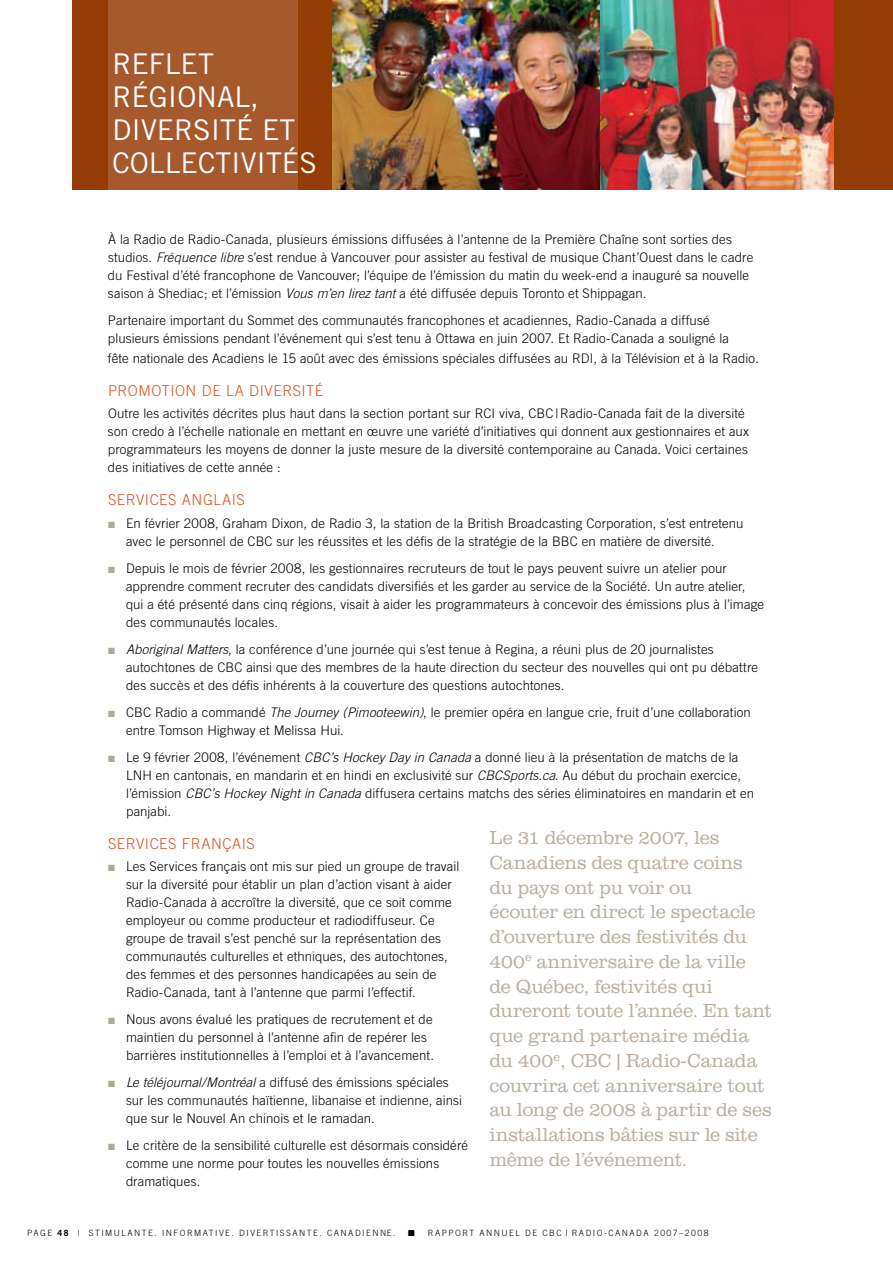
<style>
.page{position:relative;width:893px;height:1263px;background:#fff}
.page>*{position:absolute;margin:0;border:0;box-sizing:border-box;transform-origin:0 0}
.t1{font:28.5px/33px "Trade Gothic";color:#fff}
.t2{font:300 19.5px/24.8px "URW Clarendon TCE";letter-spacing:-.01em;color:#bbb0a3}
.t3{font:300 15px "Trade Gothic";letter-spacing:.035em;color:#d95527}
.t4{font:300 13.2px/18px "Trade Gothic";letter-spacing:.01em;color:#000}
.t5{font:300 8.7px "Trade Gothic";letter-spacing:.17em;color:#000}
.s1{font-style:italic}
.s2{color:#b3a795}
.s3{font-weight:700}
</style>
<div class="page">
<div style="left:72px;top:0;width:821px;height:189px;background:#933c06"></div>
<div style="left:108px;top:0;width:189px;height:189px;background:#a6592c"></div>
<img style="left:332px;top:0;width:268px;height:189px">
<img style="left:600px;top:0;width:233px;height:189px">
<h1 class="t1" style="left:112px;top:47px;width:206px">REFLET<br>R ÉGI ONAL,<br>DIVERSITÉ ET<br>COLLECTIVITÉS</h1>
<p class="t4" style="left:108px;top:231px;width:647px">À la Radio de Radio-Canada, plusieurs émissions diffusées à l’antenne de la Première Chaîne sont sorties des studios. <span class="s1">Fréquence libre</span> s’est rendue à Vancouver pour assister au festival de musique Chant’Ouest dans le cadre du Festival d’été francophone de Vancouver; l’équipe de l’émission du matin du week-end a inauguré sa nouvelle saison à Shediac; et l’émission <span class="s1">Vous m’en lirez tant</span> a été diffusée depuis Toronto et Shippagan.</p>
<p class="t4" style="left:108px;top:311px;width:652px;line-height:18.6px">Partenaire important du Sommet des communautés francophones et acadiennes, Radio-Canada a diffusé plusieurs émissions pendant l’événement qui s’est tenu à Ottawa en juin 2007. Et Radio-Canada a souligné la<br>fête nationale des Acadiens le 15 août avec des émissions spéciales diffusées au RDI , à la Télévision et à la Radio.</p>
<p class="t3" style="left:108px;top:381px;width:215px">Promotion de la diversité</p>
<p class="t4" style="left:108px;top:404px;width:642px">Outre les activités décrites plus haut dans la section portant sur RCI viva, CBC| Radio‑Canada fait de la diversité son credo à l’échelle nationale en mettant en œuvre une variété d’initiatives qui donnent aux gestionnaires et aux programmateurs les moyens de donner la juste mesure de la diversité contemporaine au Canada. Voici certaines des initiatives de cette année :</p>
<p class="t3" style="left:108px;top:491px;width:137px">Services ang lais</p>
<p class="t4" style="left:126px;top:514px;width:619px;text-indent:-18px"><span class="s2">■</span> En février 2008, Graham Dixon, de Radio 3, la station de la British Broadcasting Corporation, s’est entretenu avec le personnel de CBC sur les réussites et les défis de la stratégie de la BBC en matière de diversité.</p>
<p class="t4" style="left:126px;top:559px;width:639px;text-indent:-18px"><span class="s2">■</span> Depuis le mois de février 2008, les gestionnaires recruteurs de tout le pays peuvent suivre un atelier pour apprendre comment recruter des candidats diversifiés et les garder au service de la Société. U n autre atelier, qui a été présenté dans cinq régions, visait à aider les programmateurs à concevoir des émissions plus à l’image des communautés locales.</p>
<p class="t4" style="left:126px;top:640px;width:634px;text-indent:-18px"><span class="s2">■</span> <span class="s1">Aboriginal Matters</span>, la conférence d’une journée qui s’est tenue à Regina, a réuni plus de 20 journalistes autochtones de CBC ainsi que des membres de la haute direction du secteur des nouvelles qui ont pu débattre des succès et des défis inhérents à la couverture des questions autochtones.</p>
<p class="t4" style="left:126px;top:703px;width:626px;text-indent:-18px"><span class="s2">■</span> CBC Radio a commandé <span class="s1">The Journey (Pimooteewin)</span>, le premier opéra en langue crie, fruit d’une collaboration entre Tomson Highway et M elissa Hui.</p>
<p class="t4" style="left:126px;top:748px;width:629px;text-indent:-18px"><span class="s2">■</span> Le 9 février 2008, l’événement <span class="s1">CBC’s Hockey Day in Canada</span> a donné lieu à la présentation de matchs de la<br>LN H en cantonais, en mandarin et en hindi en exclusivité sur <span class="s1">CBCSports.ca</span>. Au début du prochain exercice, l’émission <span class="s1">CBC’s Hockey Night in Canada</span> diffusera certains matchs des séries éliminatoires en mandarin et en panjabi.</p>
<p class="t3" style="left:108px;top:834px;width:147px">Services français</p>
<p class="t4" style="left:126px;top:857px;width:335px;text-indent:-18px"><span class="s2">■</span> Les Services français ont mis sur pied un groupe de travail sur la diversité pour établir un plan d’action visant à aider Radio-Canada à accroître la diversité, que ce soit comme employeur ou comme producteur et radiodiffuseur. Ce groupe de travail s’est penché sur la représentation des communautés culturelles et ethniques, des autochtones, des femmes et des personnes handicapées au sein de Radio-Canada, tant à l’antenne que parmi l’effectif.</p>
<p class="t4" style="left:126px;top:1010px;width:309px;text-indent:-18px"><span class="s2">■</span> N ous avons évalué les pratiques de recrutement et de maintien du personnel à l’antenne afin de repérer les barrières institutionnelles à l’emploi et à l’avancement.</p>
<p class="t4" style="left:126px;top:1073px;width:337px;text-indent:-18px"><span class="s2">■</span> <span class="s1">Le téléjournal/Montréal</span> a diffusé des émissions spéciales sur les communautés haïtienne, libanaise et indienne, ainsi que sur le Nouvel An chinois et le ramadan.</p>
<p class="t4" style="left:126px;top:1136px;width:344px;text-indent:-18px"><span class="s2">■</span> Le critère de la sensibilité culturelle est désormais considéré comme une norme pour toutes les nouvelles émissions dramatiques.</p>
<p class="t2" style="left:489px;top:826px;width:284px">Le 31 décembre 2007, les<br>Canadiens des quatre coins<br>du pays ont pu voir ou<br>écouter en direct le spectacle d’ouverture des festivités du<br>400<sup>e</sup> anniversaire de la ville de Québec, festivités qui dureront toute l’année. E n tant que grand partenaire média du 400<sup>e</sup>, CBC| Radio‑Canada couvrira cet anniversaire tout au long de 2008 à partir de ses installations bâties sur le site même de l’événement.</p>
<p class="t5" style="left:27px;top:1227px;width:370px">PA GE <span class="s3">48</span> | Stimulante. I nformative. D ivertiss ante. Canadienne.</p>
<p class="t5" style="left:408px;top:1227px;width:168px">■ R apport annuel de CBC | RADIO</p>
<p class="t5" style="left:604px;top:1227px;width:19px">-CANADA</p>
<p class="t5" style="left:654px;top:1227px;width:56px">2007–2008</p>
</div>
